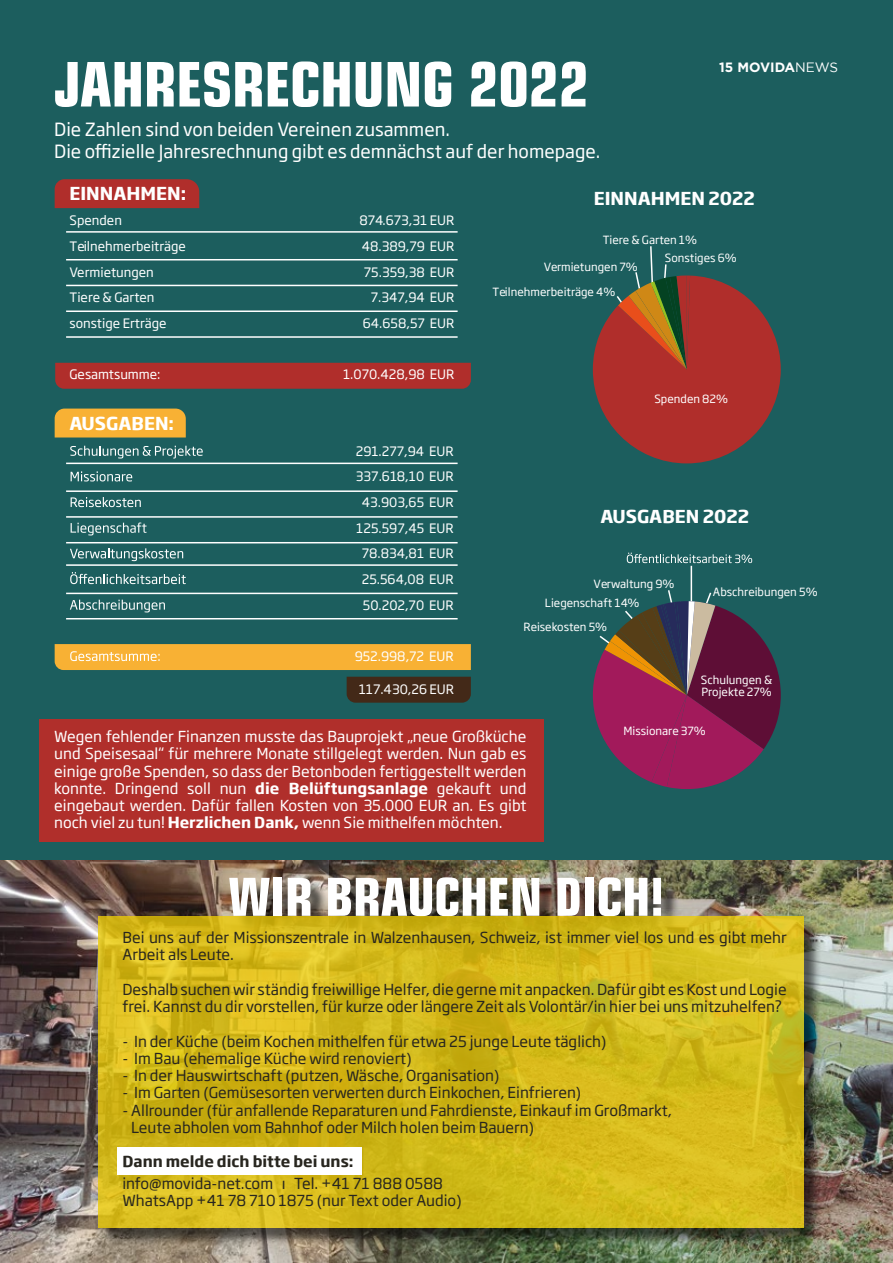
<style>
.page{position:relative;width:893px;height:1263px;background:#fff}
.page>*{position:absolute;margin:0;border:0;box-sizing:border-box;transform-origin:0 0}
.t1{font:700 condensed 61.5px "Eurostile LT Std";letter-spacing:-.01em;color:#fff}
.t2{font:700 condensed 52.5px "Eurostile LT Std";letter-spacing:-.01em;color:#fff}
.t3{font:18px/21.6px "Soho Gothic Pro";color:#fff}
.t4{font:700 17.55px "Soho Gothic Pro";color:#fff}
.t5{font:15px/17.2px "Soho Gothic Pro";color:#28261f}
.t6{font:15px/17.2px "Soho Gothic Pro";color:#fff;text-align:justify}
.t7{font:700 15px "Soho Gothic Pro";color:#28261f}
.t8{font:700 13.5px "Gotham";color:#fff}
.t9{font:12.9px/25.7px "Soho Gothic Pro";color:#fff;text-align:right}
.t10{font:11.25px/18.3px "Soho Gothic Pro";color:#fff}
.s1{font-weight:400}
.s2{font-weight:700}
</style>
<div class="page">
<img style="left:574px;top:860px;width:319px;height:403px">
<img style="left:0;top:860px;width:574px;height:403px">
<div style="left:232px;top:880px;width:448px;height:55px;background:#000;opacity:.75"></div>
<div style="left:100px;top:918px;width:723px;height:328px;background:#000;opacity:.75"></div>
<svg style="left:98px;top:916px;width:706px;height:311px;background:#d3b91a"></svg>
<div style="left:0;top:0;width:893px;height:860px;background:#1c5e5e"></div>
<div style="left:117px;top:1147px;width:245px;height:27px;background:#fff"></div>
<div style="left:39px;top:719px;width:505px;height:122px;background:#b02f2b"></div>
<svg style="left:593px;top:553px;width:188px;height:236px"></svg>
<svg style="left:593px;top:275px;width:188px;height:188px"></svg>
<div style="left:55px;top:179px;width:144px;height:29px;background:#b02e2b"></div>
<div style="left:55px;top:363px;width:416px;height:26px;background:#b02e2b"></div>
<div style="left:347px;top:677px;width:124px;height:26px;background:#432918"></div>
<svg style="left:70px;top:446px;width:133px;height:12px"></svg>
<svg style="left:71px;top:471px;width:61px;height:10px"></svg>
<svg style="left:71px;top:497px;width:70px;height:10px"></svg>
<svg style="left:71px;top:522px;width:76px;height:13px"></svg>
<svg style="left:70px;top:548px;width:113px;height:13px"></svg>
<svg style="left:70px;top:572px;width:116px;height:12px"></svg>
<svg style="left:70px;top:600px;width:95px;height:12px"></svg>
<svg style="left:55px;top:644px;width:416px;height:26px;background:#f7b239"></svg>
<div style="left:55px;top:409px;width:131px;height:28px;background:#f8b134"></div>
<hr style="left:66px;top:231px;width:392px;height:2px;background:#fff">
<hr style="left:66px;top:259px;width:392px;height:1px;background:#fff">
<hr style="left:66px;top:285px;width:392px;height:1px;background:#fff">
<hr style="left:66px;top:310px;width:392px;height:2px;background:#fff">
<hr style="left:66px;top:336px;width:392px;height:2px;background:#fff">
<hr style="left:66px;top:463px;width:392px;height:1px;background:#fff">
<hr style="left:66px;top:490px;width:392px;height:2px;background:#fff">
<hr style="left:66px;top:516px;width:392px;height:2px;background:#fff">
<hr style="left:66px;top:542px;width:392px;height:1px;background:#fff">
<hr style="left:66px;top:564px;width:392px;height:2px;background:#fff">
<hr style="left:66px;top:593px;width:392px;height:1px;background:#fff">
<hr style="left:66px;top:618px;width:392px;height:1px;background:#fff">
<h1 class="t1" style="left:54px;top:47px;width:537px">JAHRESRECHUNG 2022</h1>
<p class="t3" style="left:54px;top:118px;width:548px">Die Zahlen sind von beiden Vereinen zusammen.<br>Die offizielle Jahresrechnung gibt es demnächst auf der homepage.</p>
<p class="t8" style="left:719px;top:60px;width:121px">15 MOVIDA<span class="s1">NEWS</span></p>
<p class="t4" style="left:70px;top:180px;width:118px">EINNAHMEN:</p>
<p class="t9" style="left:70px;top:207px;width:118px;text-align:left">Spenden<br>Teilnehmerbeiträge<br>Vermietungen<br>Tiere &amp; Garten sonstige Erträge</p>
<p class="t9" style="left:70px;top:361px;width:93px">Gesamtsumme:</p>
<p class="t4" style="left:70px;top:409px;width:106px">AUSGABEN:</p>
<p class="t9" style="left:359px;top:207px;width:97px">874.673,31 EUR<br>48.389,79 EUR<br>75.359,38 EUR<br>7.347,94 EUR<br>64.658,57 EUR</p>
<p class="t9" style="left:343px;top:361px;width:113px">1.070.428,98 EUR</p>
<p class="t9" style="left:356px;top:437px;width:99px;text-align:center">291.277,94 EUR<br>337.618,10 EUR<br>43.903,65 EUR<br>125.597,45 EUR<br>78.834,81 EUR<br>25.564,08 EUR<br>50.202,70 EUR</p>
<p class="t9" style="left:355px;top:643px;width:100px">952.998,72 EUR</p>
<p class="t4" style="left:594px;top:185px;width:163px">EINNAHMEN 2022</p>
<p class="t10" style="left:665px;top:230px;width:73px;text-indent:-62px">Tiere &amp; Garten 1%<br>Sonstiges 6%</p>
<p class="t10" style="left:544px;top:257px;width:96px">Vermietungen 7%</p>
<p class="t10" style="left:493px;top:282px;width:124px">Teilnehmerbeiträge 4%</p>
<p class="t10" style="left:654px;top:389px;width:75px">Spenden 82%</p>
<p class="t4" style="left:600px;top:503px;width:150px">AUSGABEN 2022</p>
<p class="t10" style="left:594px;top:574px;width:82px">Verwaltung 9%</p>
<p class="t10" style="left:545px;top:593px;width:96px">Liegenschaft 14%</p>
<p class="t10" style="left:524px;top:617px;width:85px">Reisekosten 5%</p>
<p class="t10" style="left:713px;top:582px;width:106px">Abschreibungen 5%</p>
<p class="t9" style="left:359px;top:675px;width:97px">117.430,26 EUR</p>
<p class="t6" style="left:54px;top:727px;width:474px">Wegen fehlender Finanzen musste das Bauprojekt „neue Großküche und Speisesaal“ für mehrere Monate stillgelegt werden. Nun gab es einige große Spenden, so dass der Betonboden fertiggestellt werden konnte. Dringend soll nun <span class="s2">die Belüftungsanlage</span> gekauft und eingebaut werden. Dafür fallen Kosten von 35.000 EUR an. Es gibt noch viel zu tun! <span class="s2">Herzlichen Dank,</span> wenn Sie mithelfen möchten.</p>
<p class="t10" style="left:701px;top:673px;width:73px;line-height:11.7px">Schulungen &amp;<br>Projekte 27%</p>
<p class="t10" style="left:623px;top:721px;width:84px">Missionare 37%</p>
<h2 class="t2" style="left:229px;top:865px;width:437px">WIR BRAUCHEN DICH!</h2>
<p class="t5" style="left:122px;top:928px;width:666px">Bei uns auf der Missionszentrale in Walzenhausen, Schweiz, ist immer viel los und es gibt mehr<br>Arbeit als Leute.</p>
<p class="t5" style="left:122px;top:980px;width:666px">Deshalb suchen wir ständig freiwillige Helfer, die gerne mit anpacken. Dafür gibt es Kost und Logie frei. Kannst du dir vorstellen, für kurze oder längere Zeit als Volontär/in hier bei uns mitzuhelfen?</p>
<p class="t5" style="left:122px;top:1031px;width:485px">- In der Küche (beim Kochen mithelfen für etwa 25 junge Leute täglich)</p>
<p class="t5" style="left:122px;top:1049px;width:291px">- Im Bau (ehemalige Küche wird renoviert)</p>
<p class="t5" style="left:122px;top:1066px;width:379px">- In der Hauswirtschaft (putzen, Wäsche, Organisation)</p>
<p class="t5" style="left:122px;top:1083px;width:460px">- Im Garten (Gemüsesorten verwerten durch Einkochen, Einfrieren)</p>
<p class="t5" style="left:131px;top:1100px;width:543px;text-indent:-9px">- Allrounder (für anfallende Reparaturen und Fahrdienste, Einkauf im Großmarkt,<br>Leute abholen vom Bahnhof oder Milch holen beim Bauern)</p>
<p class="t7" style="left:122px;top:1149px;width:233px">Dann melde dich bitte bei uns:</p>
<p class="t5" style="left:122px;top:1174px;width:341px">info@movida-net.com ı Tel. +41 71 888 0588<br>WhatsApp +41 78 710 1875 (nur Text oder Audio)</p>
</div>
